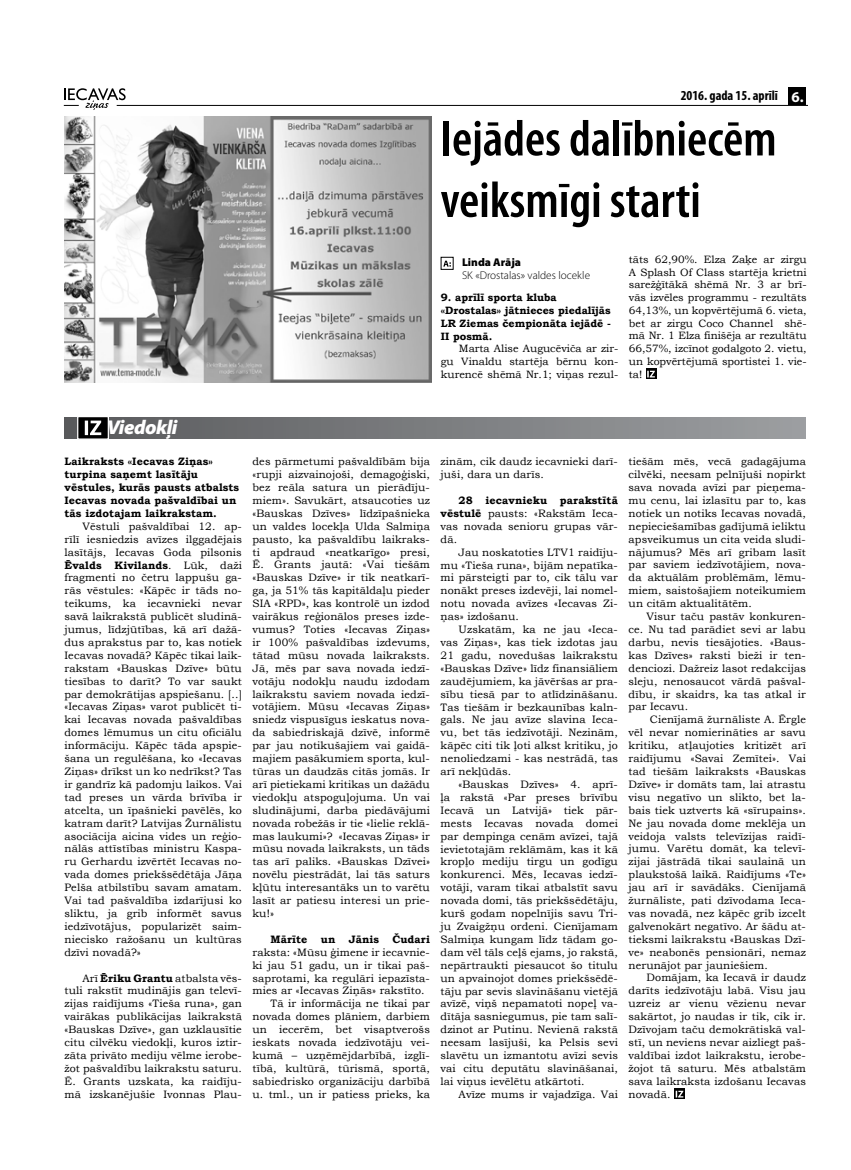
<style>
.page{position:relative;width:851px;height:1170px;background:#fff}
.page>*{position:absolute;margin:0;border:0;box-sizing:border-box;transform-origin:0 0}
.t1{font:600 condensed 51.25px/61.5px "Myriad Pro";color:#000}
.t2{font:italic 900 20px "Myriad Pro";letter-spacing:-.025em;color:#fff}
.t3{font:700 condensed 13.75px "Myriad Pro";color:#000}
.t4{font:300 11.25px "Myriad Pro";color:#000}
.t5{font:900 11.25px "Myriad Pro";color:#000}
.t6{font:10.75px/12.9px "Bookman Old Style";letter-spacing:.01em;color:#000;text-align:justify}
.t7{font:700 10.75px/12.9px "Bookman Old Style";letter-spacing:.01em;color:#000}
.t8{font:10.62px/12.8px "Bookman Old Style";color:#000;text-align:justify}
.t9{font:700 10.62px/12.8px "Bookman Old Style";color:#000}
.s1{font-stretch:normal;font-size:15px;color:#fff}
.s2{font-weight:700}
</style>
<div class="page">
<hr style="left:117px;top:105px;width:689px;height:1px;background:#000">
<svg style="left:64px;top:88px;width:62px;height:22px"></svg>
<div style="left:788px;top:87px;width:18px;height:18px;background:#000"></div>
<img style="left:64px;top:117px;width:367px;height:265px">
<svg style="left:443px;top:261px;width:8px;height:6px"></svg>
<svg style="left:646px;top:368px;width:10px;height:11px"></svg>
<svg style="left:647px;top:371px;width:7px;height:6px"></svg>
<div style="left:674px;top:1088px;width:10px;height:10px;background:#000"></div>
<svg style="left:675px;top:1090px;width:8px;height:7px"></svg>
<div style="left:64px;top:417px;width:741px;height:21px;background:linear-gradient(to right,#595a5d,#9d9fa2)"></div>
<svg style="left:76px;top:417px;width:34px;height:22px"></svg>
<p class="t3" style="left:680px;top:87px;width:124px">2016. gada 15. aprīlī <span class="s1">6.</span></p>
<h1 class="t1" style="left:440px;top:109px;width:337px">Iejādes dalībniecēm veiksmīgi starti</h1>
<p class="t5" style="left:462px;top:255px;width:60px">Linda Arāja</p>
<p class="t4" style="left:462px;top:269px;width:130px">SK «Drostalas» valdes locekle</p>
<p class="t8" style="left:628px;top:253px;width:179px">tāts 62,90%. Elza Zaķe ar zirgu A Splash Of Class startēja krietni sarežģītākā shēmā Nr. 3 ar brī&shy;vās izvēles programmu - rezultāts 64,13%, un kopvērtējumā 6. vieta, bet ar zirgu Coco Channel shē&shy;mā Nr. 1 Elza finišēja ar rezultātu 66,57%, izcīnot godalgoto 2. vietu, un kopvērtējumā sportistei 1. vie&shy;ta!</p>
<p class="t9" style="left:441px;top:291px;width:171px">9. aprīlī sporta kluba «Drostalas» jātnieces piedalījās<br>LR Ziemas čempionāta iejādē -<br>II posmā.</p>
<p class="t8" style="left:441px;top:342px;width:179px;text-indent:18px">Marta Alise Augucēviča ar zir&shy;gu Vinaldu startēja bērnu kon&shy;kurencē shēmā Nr.1; viņas rezul-</p>
<h2 class="t2" style="left:107px;top:416px;width:72px">Viedokļi</h2>
<p class="t7" style="left:64px;top:455px;width:176px">Laikraksts «Iecavas Ziņas» turpina saņemt lasītāju vēstules, kurās pausts atbalsts<br>Iecavas novada pašvaldībai un tās izdotajam laikrakstam.</p>
<p class="t6" style="left:64px;top:519px;width:179px;text-indent:18px">Vēstuli pašvaldībai 12. ap&shy;rīlī iesniedzis avīzes ilggadējais lasītājs, Iecavas Goda pilsonis <span class="s2">Ēvalds Kivilands</span>. Lūk, daži fragmenti no četru lappušu ga&shy;rās vēstules: «Kāpēc ir tāds no&shy;teikums, ka iecavnieki nevar savā laikrakstā publicēt sludinā&shy;jumus, līdzjūtības, kā arī dažā&shy;dus aprakstus par to, kas notiek Iecavas novadā? Kāpēc tikai laik&shy;rakstam «Bauskas Dzīve» būtu tiesības to darīt? To var saukt par demokrātijas apspiešanu. [..] «Iecavas Ziņas» varot publicēt ti&shy;kai Iecavas novada pašvaldības domes lēmumus un citu oficiālu informāciju. Kāpēc tāda apspie&shy;šana un regulēšana, ko «Iecavas Ziņas» drīkst un ko nedrīkst? Tas ir gandrīz kā padomju laikos. Vai tad preses un vārda brīvība ir atcelta, un īpašnieki pavēlēs, ko katram darīt? Latvijas Žurnālistu asociācija aicina vides un reģio&shy;nālās attīstības ministru Kaspa&shy;ru Gerhardu izvērtēt Iecavas no&shy;vada domes priekšsēdētāja Jāņa Pelša atbilstību savam amatam.<br>Vai tad pašvaldība izdarījusi ko sliktu, ja grib informēt savus iedzīvotājus, popularizēt saim&shy;niecisko ražošanu un kultūras dzīvi novadā?»</p>
<p class="t6" style="left:64px;top:971px;width:179px;text-indent:18px">Arī <span class="s2">Ēriku Grantu</span> atbalsta vēs&shy;tuli rakstīt mudinājis gan televī&shy;zijas raidījums «Tieša runa», gan vairākas publikācijas laikrakstā «Bauskas Dzīve», gan uzklausītie citu cilvēku viedokļi, kuros iztir&shy;zāta privāto mediju vēlme ierobe&shy;žot pašvaldību laikrakstu saturu.<br>Ē. Grants uzskata, ka raidīju&shy;mā izskanējušie Ivonnas Plau-</p>
<p class="t6" style="left:252px;top:455px;width:179px">des pārmetumi pašvaldībām bija «rupji aizvainojoši, demagoģiski, bez reāla satura un pierādīju&shy;miem». Savukārt, atsaucoties uz «Bauskas Dzīves» līdzīpašnieka un valdes locekļa Ulda Salmiņa pausto, ka pašvaldību laikraks&shy;ti apdraud «neatkarīgo» presi, Ē. Grants jautā: «Vai tiešām «Bauskas Dzīve» ir tik neatkarī&shy;ga, ja 51% tās kapitāldaļu pieder SIA «RPD», kas kontrolē un izdod vairākus reģionālos preses izde&shy;vumus? Toties «Iecavas Ziņas» ir 100% pašvaldības izdevums, tātad mūsu novada laikraksts.<br>Jā, mēs par sava novada iedzī&shy;votāju nodokļu naudu izdodam laikrakstu saviem novada iedzī&shy;votājiem. Mūsu «Iecavas Ziņas» sniedz vispusīgus ieskatus nova&shy;da sabiedriskajā dzīvē, informē par jau notikušajiem vai gaidā&shy;majiem pasākumiem sporta, kul&shy;tūras un daudzās citās jomās. Ir arī pietiekami kritikas un dažādu viedokļu atspoguļojuma. Un vai sludinājumi, darba piedāvājumi novada robežās ir tie «lielie reklā&shy;mas laukumi»? «Iecavas Ziņas» ir mūsu novada laikraksts, un tāds tas arī paliks. «Bauskas Dzīvei» novēlu piestrādāt, lai tās saturs kļūtu interesantāks un to varētu lasīt ar patiesu interesi un prie&shy;ku!»</p>
<p class="t7" style="left:270px;top:932px;width:161px">Mārīte un Jānis Čudari</p>
<p class="t6" style="left:252px;top:945px;width:179px">raksta: «Mūsu ģimene ir iecavnie-</p>
<p class="t6" style="left:252px;top:958px;width:179px">ki jau 51 gadu, un ir tikai paš-</p>
<p class="t6" style="left:252px;top:971px;width:179px">saprotami, ka regulāri iepazīsta-</p>
<p class="t6" style="left:252px;top:984px;width:174px">mies ar «Iecavas Ziņās» rakstīto.</p>
<p class="t6" style="left:270px;top:997px;width:161px">Tā ir informācija ne tikai par</p>
<p class="t6" style="left:252px;top:1010px;width:179px">novada domes plāniem, darbiem</p>
<p class="t6" style="left:252px;top:1022px;width:179px">un iecerēm, bet visaptverošs</p>
<p class="t6" style="left:252px;top:1035px;width:179px">ieskats novada iedzīvotāju vei-</p>
<p class="t6" style="left:252px;top:1048px;width:179px">kumā – uzņēmējdarbībā, izglī-</p>
<p class="t6" style="left:252px;top:1061px;width:179px">tībā, kultūrā, tūrismā, sportā,</p>
<p class="t6" style="left:252px;top:1074px;width:179px">sabiedrisko organizāciju darbībā</p>
<p class="t6" style="left:252px;top:1087px;width:179px">u. tml., un ir patiess prieks, ka</p>
<p class="t6" style="left:440px;top:455px;width:179px">zinām, cik daudz iecavnieki darī&shy;juši, dara un darīs.</p>
<p class="t6" style="left:440px;top:494px;width:179px;text-indent:18px"><span class="s2">28 iecavnieku parakstītā vēstulē</span> pausts: «Rakstām Ieca&shy;vas novada senioru grupas vār&shy;dā.</p>
<p class="t6" style="left:440px;top:545px;width:179px;text-indent:18px">Jau noskatoties LTV1 raidīju&shy;mu «Tieša runa», bijām nepatīka&shy;mi pārsteigti par to, cik tālu var nonākt preses izdevēji, lai nomel&shy;notu novada avīzes «Iecavas Zi&shy;ņas» izdošanu.</p>
<p class="t6" style="left:440px;top:623px;width:179px;text-indent:18px">Uzskatām, ka ne jau «Ieca&shy;vas Ziņas», kas tiek izdotas jau 21 gadu, novedušas laikrakstu «Bauskas Dzīve» līdz finansiāliem zaudējumiem, ka jāvēršas ar pra&shy;sību tiesā par to atlīdzināšanu.<br>Tas tiešām ir bezkaunības kaln&shy;gals. Ne jau avīze slavina Ieca&shy;vu, bet tās iedzīvotāji. Nezinām, kāpēc citi tik ļoti alkst kritiku, jo nenoliedzami - kas nestrādā, tas arī nekļūdās.</p>
<p class="t6" style="left:440px;top:777px;width:179px;text-indent:18px">«Bauskas Dzīves» 4. aprī&shy;ļa rakstā «Par preses brīvību Iecavā un Latvijā» tiek pār&shy;mests Iecavas novada domei par dempinga cenām avīzei, tajā ievietotajām reklāmām, kas it kā kropļo mediju tirgu un godīgu konkurenci. Mēs, Iecavas iedzī&shy;votāji, varam tikai atbalstīt savu novada domi, tās priekšsēdētāju, kurš godam nopelnījis savu Tri&shy;ju Zvaigžņu ordeni. Cienījamam Salmiņa kungam līdz tādam go&shy;dam vēl tāls ceļš ejams, jo rakstā, nepārtraukti piesaucot šo titulu un apvainojot domes priekšsēdē&shy;tāju par sevis slavināšanu vietējā avīzē, viņš nepamatoti nopeļ va&shy;dītāja sasniegumus, pie tam salī&shy;dzinot ar Putinu. Nevienā rakstā neesam lasījuši, ka Pelsis sevi slavētu un izmantotu avīzi sevis vai citu deputātu slavināšanai, lai viņus ievēlētu atkārtoti.</p>
<p class="t6" style="left:458px;top:1087px;width:161px">Avīze mums ir vajadzīga. Vai</p>
<p class="t6" style="left:628px;top:455px;width:179px">tiešām mēs, vecā gadagājuma cilvēki, neesam pelnījuši nopirkt sava novada avīzi par pieņema&shy;mu cenu, lai izlasītu par to, kas notiek un notiks Iecavas novadā, nepieciešamības gadījumā ieliktu apsveikumus un cita veida sludi&shy;nājumus? Mēs arī gribam lasīt par saviem iedzīvotājiem, nova&shy;da aktuālām problēmām, lēmu&shy;miem, saistošajiem noteikumiem un citām aktualitātēm.</p>
<p class="t6" style="left:628px;top:610px;width:179px;text-indent:18px">Visur taču pastāv konkuren&shy;ce. Nu tad parādiet sevi ar labu darbu, nevis tiesājoties. «Baus&shy;kas Dzīves» raksti bieži ir ten&shy;denciozi. Dažreiz lasot redakcijas sleju, nenosaucot vārdā pašval&shy;dību, ir skaidrs, ka tas atkal ir par Iecavu.</p>
<p class="t6" style="left:628px;top:713px;width:179px;text-indent:21px">Cienījamā žurnāliste A. Ērgle vēl nevar nomierināties ar savu kritiku, atļaujoties kritizēt arī raidījumu «Savai Zemītei». Vai tad tiešām laikraksts «Bauskas Dzīve» ir domāts tam, lai atrastu visu negatīvo un slikto, bet la&shy;bais tiek uztverts kā «sīrupains».<br>Ne jau novada dome meklēja un veidoja valsts televīzijas raidī&shy;jumu. Varētu domāt, ka televī&shy;zijai jāstrādā tikai saulainā un plaukstošā laikā. Raidījums «Te» jau arī ir savādāks. Cienījamā žurnāliste, pati dzīvodama Ieca&shy;vas novadā, nez kāpēc grib izcelt galvenokārt negatīvo. Ar šādu at&shy;tieksmi laikrakstu «Bauskas Dzī&shy;ve» neabonēs pensionāri, nemaz nerunājot par jauniešiem.</p>
<p class="t6" style="left:628px;top:971px;width:179px;text-indent:18px">Domājam, ka Iecavā ir daudz darīts iedzīvotāju labā. Visu jau uzreiz ar vienu vēzienu nevar sakārtot, jo naudas ir tik, cik ir.<br>Dzīvojam taču demokrātiskā val&shy;stī, un neviens nevar aizliegt paš&shy;valdībai izdot laikrakstu, ierobe&shy;žojot tā saturu. Mēs atbalstām sava laikraksta izdošanu Iecavas novadā.</p>
</div>
